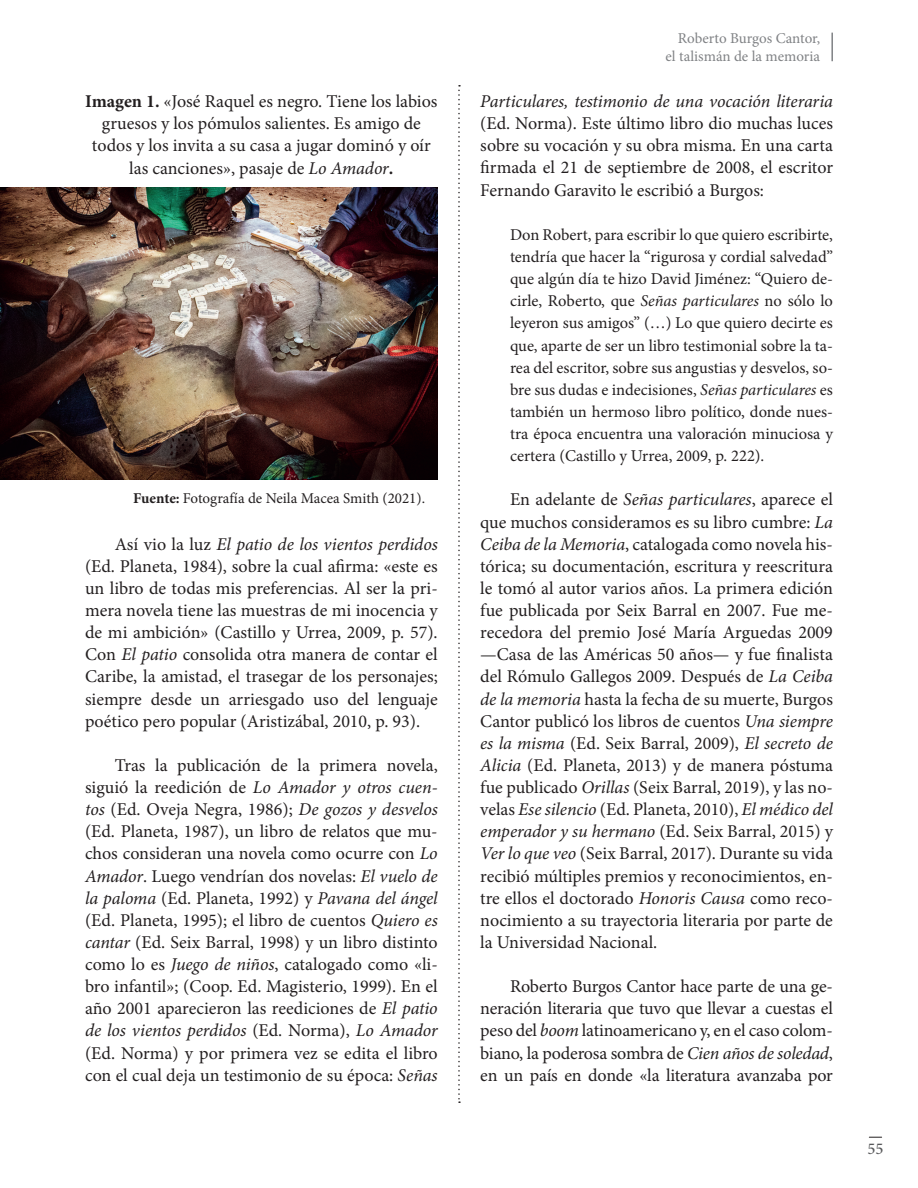
<style>
.page{position:relative;width:918px;height:1188px;background:#fff}
.page>*{position:absolute;margin:0;border:0;box-sizing:border-box;transform-origin:0 0}
.t1{font:18px/22px "Minion Pro";color:#231f20;text-align:justify}
.t2{font:italic 18px "Minion Pro";letter-spacing:-.01em;color:#231f20}
.t3{font:16.5px/22.2px "Minion Pro";color:#231f20;text-align:justify}
.t4{font:500 16.5px "Minion Pro";color:#57585a}
.t5{font:15px/18px "Minion Pro";color:#808285;text-align:right}
.t6{font:15px "Minion Pro";color:#231f20}
.s1{font-weight:700}
.s2{font-style:italic}
</style>
<div class="page">
<hr style="left:831px;top:33px;width:2px;height:28px;background:#808285">
<svg style="left:869px;top:1137px;width:13px;height:1px"></svg>
<img style="left:0;top:187px;width:438px;height:292px">
<svg style="left:458px;top:85px;width:2px;height:1018px"></svg>
<p class="t1" style="left:85px;top:90px;width:354px;text-align:center"><span class="s1">Imagen 1.</span> «José Raquel es negro. Tiene los labios gruesos y los pómulos salientes. Es amigo de todos y los invita a su casa a jugar dominó y oír las canciones», pasaje de <span class="s2">Lo Amador</span><span class="s1">.</span></p>
<p class="t6" style="left:133px;top:488px;width:293px"><span class="s1">Fuente:</span> Fotografía de Neila Macea Smith (2021).</p>
<p class="t1" style="left:85px;top:533px;width:354px;text-indent:30px">Así vio la luz <span class="s2">El patio de los vientos perdidos </span>(Ed. Planeta, 1984), sobre la cual afirma: «este es un libro de todas mis preferencias. Al ser la pri&shy;mera novela tiene las muestras de mi inocencia y de mi ambición» (Castillo y Urrea, 2009, p. 57).<br>Con <span class="s2">El patio</span> consolida otra manera de contar el Caribe, la amistad, el trasegar de los personajes; siempre desde un arriesgado uso del lenguaje poético pero popular (Aristizábal, 2010, p. 93).</p>
<p class="t1" style="left:85px;top:754px;width:354px;text-indent:30px">Tras la publicación de la primera novela, siguió la reedición de <span class="s2">Lo Amador y otros cuen&shy;tos</span> (Ed. Oveja Negra, 1986); <span class="s2">De gozos y desvelos </span>(Ed. Planeta, 1987), un libro de relatos que mu&shy;chos consideran una novela como ocurre con <span class="s2">Lo Amador</span>. Luego vendrían dos novelas: <span class="s2">El vuelo de la paloma</span> (Ed. Planeta, 1992) y <span class="s2">Pavana del ángel </span>(Ed. Planeta, 1995); el libro de cuentos <span class="s2">Quiero es cantar</span> (Ed. Seix Barral, 1998) y un libro distinto como lo es <span class="s2">Juego de niños</span>, catalogado como «li&shy;bro infantil»; (Coop. Ed. Magisterio, 1999). En el año 2001 aparecieron las reediciones de <span class="s2">El patio de los vientos perdidos</span> (Ed. Norma), <span class="s2">Lo Amador </span>(Ed. Norma) y por primera vez se edita el libro con el cual deja un testimonio de su época: <span class="s2">Señas</span></p>
<p class="t5" style="left:666px;top:30px;width:156px">Roberto Burgos Cantor, el talismán de la memoria</p>
<p class="t2" style="left:480px;top:89px;width:354px">Particulares, testimonio de una vocación literaria</p>
<p class="t1" style="left:480px;top:112px;width:354px">(Ed. Norma). Este último libro dio muchas luces sobre su vocación y su obra misma. En una carta firmada el 21 de septiembre de 2008, el escritor Fernando Garavito le escribió a Burgos:</p>
<p class="t3" style="left:510px;top:224px;width:324px">Don Robert, para escribir lo que quiero escribirte, tendría que hacer la “rigurosa y cordial salvedad” que algún día te hizo David Jiménez: “Quiero de&shy;cirle, Roberto, que <span class="s2">Señas particulares</span> no sólo lo leyeron sus amigos” (…) Lo que quiero decirte es que, aparte de ser un libro testimonial sobre la ta&shy;rea del escritor, sobre sus angustias y desvelos, so&shy;bre sus dudas e indecisiones, <span class="s2">Señas particulares</span> es también un hermoso libro político, donde nues&shy;tra época encuentra una valoración minuciosa y certera (Castillo y Urrea, 2009, p. 222).</p>
<p class="t1" style="left:480px;top:489px;width:354px;text-indent:30px">En adelante de <span class="s2">Señas particulares</span>, aparece el que muchos consideramos es su libro cumbre: <span class="s2">La Ceiba de la Memoria</span>, catalogada como novela his&shy;tórica; su documentación, escritura y reescritura le tomó al autor varios años. La primera edición fue publicada por Seix Barral en 2007. Fue me&shy;recedora del premio José María Arguedas 2009 —Casa de las Américas 50 años— y fue finalista del Rómulo Gallegos 2009. Después de <span class="s2">La Ceiba de la memoria</span> hasta la fecha de su muerte, Burgos Cantor publicó los libros de cuentos <span class="s2">Una siempre es la misma</span> (Ed. Seix Barral, 2009), <span class="s2">El secreto de Alicia</span> (Ed. Planeta, 2013) y de manera póstuma fue publicado <span class="s2">Orillas</span> (Seix Barral, 2019), y las no&shy;velas <span class="s2">Ese silencio</span> (Ed. Planeta, 2010), <span class="s2">El médico del emperador y su hermano</span> (Ed. Seix Barral, 2015) y <span class="s2">Ver lo que veo</span> (Seix Barral, 2017). Durante su vida recibió múltiples premios y reconocimientos, en&shy;tre ellos el doctorado <span class="s2">Honoris Causa</span> como reco&shy;nocimiento a su trayectoria literaria por parte de la Universidad Nacional.</p>
<p class="t1" style="left:480px;top:976px;width:354px;text-indent:30px">Roberto Burgos Cantor hace parte de una ge&shy;neración literaria que tuvo que llevar a cuestas el peso del <span class="s2">boom</span> latinoamericano y, en el caso colom&shy;biano, la poderosa sombra de <span class="s2">Cien años de soledad</span>, en un país en donde «la literatura avanzaba por</p>
<p class="t4" style="left:868px;top:1137px;width:17px">55</p>
</div>
